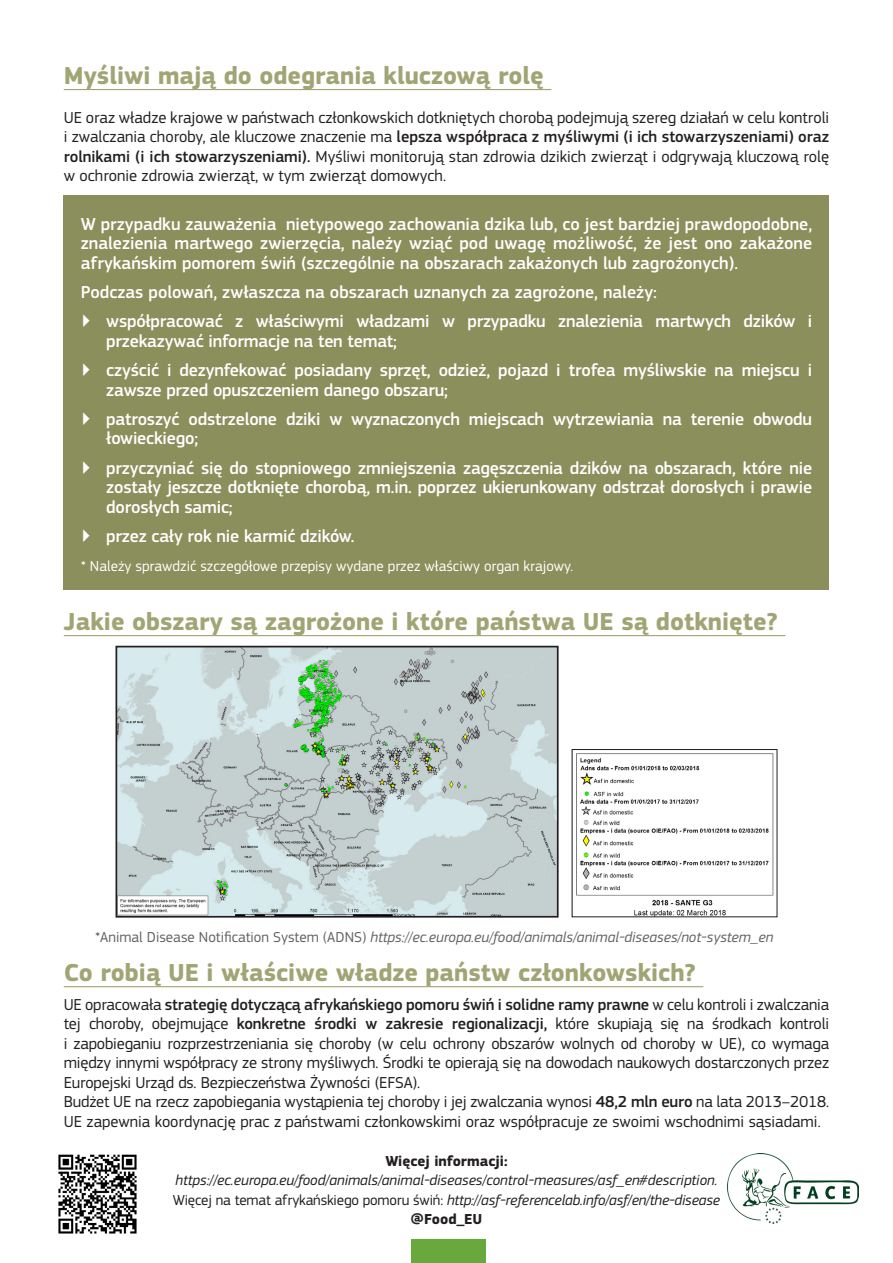
<style>
.page{position:relative;width:893px;height:1263px;background:#fff}
.page>*{position:absolute;margin:0;border:0;box-sizing:border-box;transform-origin:0 0}
.titles{font:700 25.5px "EC Square Sans Pro";color:#a1a574}
.box{font:500 18px/19.5px "EC Square Sans Pro";letter-spacing:-.01em;color:#fff}
.text{font:16.5px/19.5px "EC Square Sans Pro";letter-spacing:-.01em;color:#231f20;text-align:justify}
.titles-2{font:16.5px/19.5px "EC Square Sans Pro";color:#231f20;text-align:justify}
.text-2{font:italic 15px "EC Square Sans Pro";color:#231f20}
.text-3{font:italic 15px "EC Square Sans Pro";color:#636366}
.text-4{font:15px "EC Square Sans Pro";color:#fff}
.text-5{font:700 15px "EC Square Sans Pro";color:#231f20}
.s1{font-weight:500}
.s2{font-style:normal}
</style>
<div class="page">
<div style="left:411px;top:1239px;width:75px;height:24px;background:#68a83c"></div>
<hr style="left:64px;top:89px;width:487px;height:1px;background:#a1a574">
<hr style="left:64px;top:635px;width:721px;height:1px;background:#a1a574">
<hr style="left:64px;top:986px;width:639px;height:1px;background:#a1a574">
<div style="left:64px;top:195px;width:765px;height:395px;background:#8b8f5b"></div>
<img style="left:58px;top:1154px;width:79px;height:80px">
<img style="left:727px;top:1153px;width:131px;height:70px">
<img style="left:119px;top:649px;width:437px;height:266px">
<div style="left:116px;top:646px;width:443px;height:272px;border:2px solid #231f20"></div>
<img style="left:576px;top:753px;width:198px;height:162px">
<p class="titles" style="left:64px;top:60px;width:481px">Myśliwi mają do odegrania kluczową rolę</p>
<p class="titles-2" style="left:64px;top:107px;width:767px">UE oraz władze krajowe w państwach członkowskich dotkniętych chorobą podejmują szereg działań w celu kontroli i zwalczania choroby, ale kluczowe znaczenie ma <span class="s1">lepsza współpraca z myśliwymi (i ich stowarzyszeniami) oraz rolnikami (i ich stowarzyszeniami).</span> Myśliwi monitorują stan zdrowia dzikich zwierząt i odgrywają kluczową rolę w ochronie zdrowia zwierząt, w tym zwierząt domowych.</p>
<p class="box" style="left:81px;top:214px;width:733px;text-align:justify">W przypadku zauważenia nietypowego zachowania dzika lub, co jest bardziej prawdopodobne, znalezienia martwego zwierzęcia, należy wziąć pod uwagę możliwość, że jest ono zakażone afrykańskim pomorem świń (szczególnie na obszarach zakażonych lub zagrożonych).</p>
<p class="box" style="left:81px;top:283px;width:578px">Podczas polowań, zwłaszcza na obszarach uznanych za zagrożone, należy:</p>
<p class="box" style="left:106px;top:312px;width:707px;text-indent:-26px">▶ współpracować z właściwymi władzami w przypadku znalezienia martwych dzików i przekazywać informacje na ten temat;</p>
<p class="box" style="left:106px;top:361px;width:707px;text-indent:-26px">▶ czyścić i dezynfekować posiadany sprzęt, odzież, pojazd i trofea myśliwskie na miejscu i zawsze przed opuszczeniem danego obszaru;</p>
<p class="box" style="left:106px;top:409px;width:707px;text-indent:-26px">▶ patroszyć odstrzelone dziki w wyznaczonych miejscach wytrzewiania na terenie obwodu łowieckiego;</p>
<p class="box" style="left:106px;top:458px;width:707px;text-align:justify;text-indent:-26px">▶ przyczyniać się do stopniowego zmniejszenia zagęszczenia dzików na obszarach, które nie zostały jeszcze dotknięte chorobą, m.in. poprzez ukierunkowany odstrzał dorosłych i prawie dorosłych samic;</p>
<p class="box" style="left:81px;top:526px;width:275px">▶ przez cały rok nie karmić dzików.</p>
<p class="text-4" style="left:81px;top:557px;width:494px">* Należy sprawdzić szczegółowe przepisy wydane przez właściwy organ krajowy.</p>
<p class="titles" style="left:64px;top:606px;width:716px">Jakie obszary są zagrożone i które państwa UE są dotknięte?</p>
<p class="text-3" style="left:95px;top:928px;width:680px"><span class="s2">*Animal Disease Notification System (ADNS)</span> https://ec.europa.eu/food/animals/animal-diseases/not-system_en</p>
<p class="titles" style="left:64px;top:957px;width:633px">Co robią UE i właściwe władze państw członkowskich?</p>
<p class="text" style="left:64px;top:995px;width:767px">UE opracowała <span class="s1">strategię dotyczącą afrykańskiego pomoru świń i solidne ramy prawne</span> w celu kontroli i zwalczania tej choroby, obejmujące <span class="s1">konkretne środki w zakresie regionalizacji,</span> które skupiają się na środkach kontroli i zapobieganiu rozprzestrzeniania się choroby (w celu ochrony obszarów wolnych od choroby w UE), co wymaga między innymi współpracy ze strony myśliwych. Środki te opierają się na dowodach naukowych dostarczonych przez Europejski Urząd ds. Bezpieczeństwa Żywności (EFSA).</p>
<p class="text" style="left:64px;top:1092px;width:767px">Budżet UE na rzecz zapobiegania wystąpienia tej choroby i jej zwalczania wynosi <span class="s1">48,2 mln euro</span> na lata 2013–2018.</p>
<p class="text" style="left:64px;top:1112px;width:758px">UE zapewnia koordynację prac z państwami członkowskimi oraz współpracuje ze swoimi wschodnimi sąsiadami.</p>
<p class="text-5" style="left:385px;top:1152px;width:124px">Więcej informacji:</p>
<p class="text-2" style="left:175px;top:1172px;width:544px">https://ec.europa.eu/food/animals/animal-diseases/control-measures/asf_en#description.</p>
<p class="text-2" style="left:173px;top:1191px;width:549px"><span class="s2">Więcej na temat afrykańskiego pomoru świń:</span> http://asf-referencelab.info/asf/en/the-disease</p>
<p class="text-5" style="left:410px;top:1210px;width:73px">@Food_EU</p>
</div>
